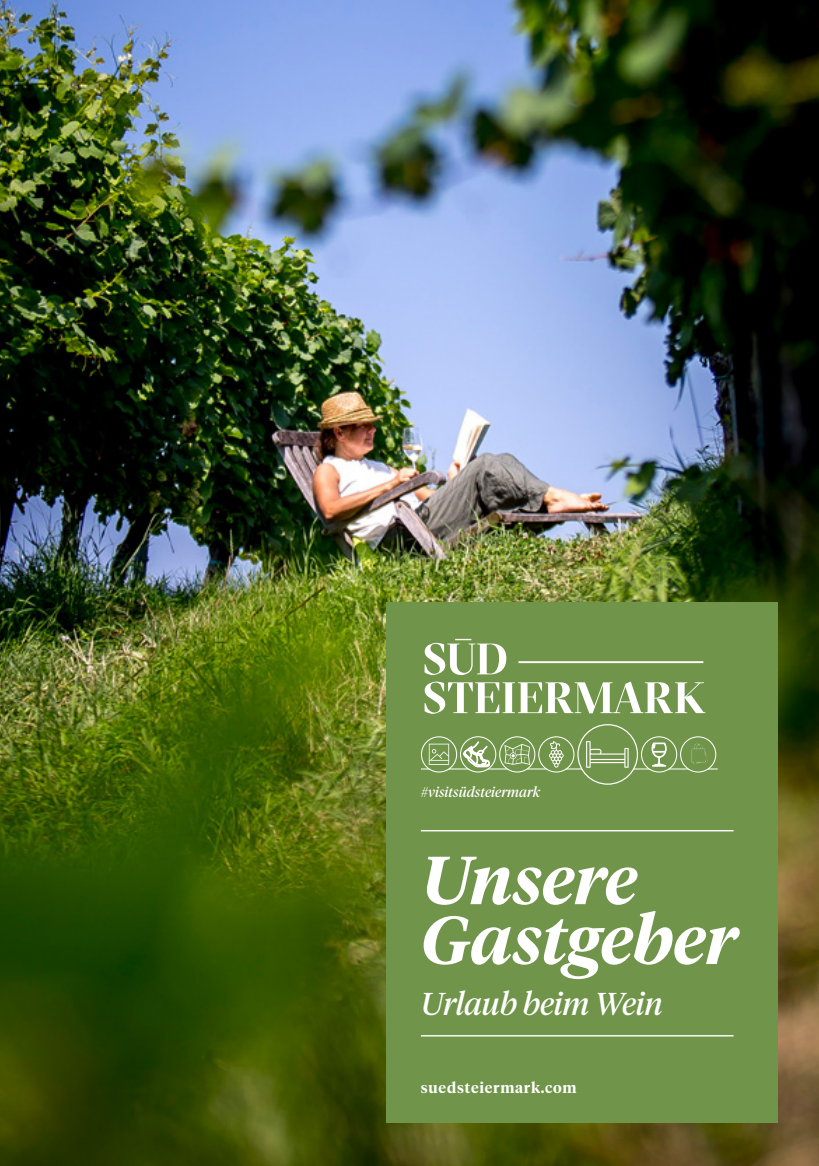
<style>
.page{position:relative;width:819px;height:1166px;background:#fff}
.page>*{position:absolute;margin:0;border:0;box-sizing:border-box;transform-origin:0 0}
.t1{font:italic 600 67.55px/59.9px "Tiempos Headline";letter-spacing:-.01em;color:#fff}
.t2{font:italic 31.5px "Tiempos Headline";letter-spacing:-.01em;color:#fff}
.t3{font:600 14.88px "Tiempos Headline";letter-spacing:.05em;color:#fff}
.t4{font:italic 14px "Tiempos Headline";color:#fff}
</style>
<div class="page">
<img style="left:0;top:0;width:819px;height:1166px">
<div style="left:386px;top:602px;width:391px;height:520px;background:#709449"></div>
<svg style="left:424px;top:639px;width:281px;height:75px"></svg>
<hr style="left:421px;top:768px;width:296px;height:1px;background:#fff">
<svg style="left:460px;top:737px;width:35px;height:35px"></svg>
<div style="left:460px;top:736px;width:36px;height:36px;border:1px solid #fff;border-radius:50%"></div>
<svg style="left:463px;top:742px;width:26px;height:25px"></svg>
<div style="left:641px;top:737px;width:35px;height:35px;background:#709449;border-radius:50%"></div>
<div style="left:641px;top:736px;width:36px;height:36px;border:1px solid #fff;border-radius:50%"></div>
<svg style="left:651px;top:742px;width:15px;height:24px"></svg>
<div style="left:680px;top:737px;width:35px;height:35px;background:#709449;border-radius:50%"></div>
<div style="left:680px;top:736px;width:36px;height:36px;border:1px solid #fff;border-radius:50%"></div>
<svg style="left:690px;top:743px;width:18px;height:30px"></svg>
<div style="left:578px;top:725px;width:59px;height:59px;background:#709449;border-radius:50%"></div>
<div style="left:577px;top:724px;width:61px;height:61px;border:1px solid #fff;border-radius:50%"></div>
<svg style="left:586px;top:741px;width:42px;height:27px"></svg>
<div style="left:538px;top:737px;width:36px;height:35px;background:#709449;border-radius:50%"></div>
<div style="left:538px;top:736px;width:36px;height:36px;border:1px solid #fff;border-radius:50%"></div>
<svg style="left:549px;top:741px;width:14px;height:26px"></svg>
<svg style="left:499px;top:737px;width:36px;height:35px"></svg>
<div style="left:499px;top:736px;width:36px;height:36px;border:1px solid #fff;border-radius:50%"></div>
<svg style="left:504px;top:744px;width:26px;height:21px"></svg>
<svg style="left:421px;top:737px;width:35px;height:35px"></svg>
<div style="left:421px;top:736px;width:36px;height:36px;border:1px solid #fff;border-radius:50%"></div>
<svg style="left:429px;top:744px;width:20px;height:21px"></svg>
<hr style="left:421px;top:1035px;width:312px;height:1px;background:#fff">
<hr style="left:421px;top:830px;width:312px;height:1px;background:#fff">
<p class="t4" style="left:421px;top:783px;width:121px">#visitsüdsteiermark</p>
<h1 class="t1" style="left:421px;top:847px;width:317px">Unsere<br>Gastgeber</h1>
<h2 class="t2" style="left:421px;top:982px;width:243px">Urlaub beim Wein</h2>
<p class="t3" style="left:421px;top:1078px;width:157px">suedsteiermark.com</p>
</div>
